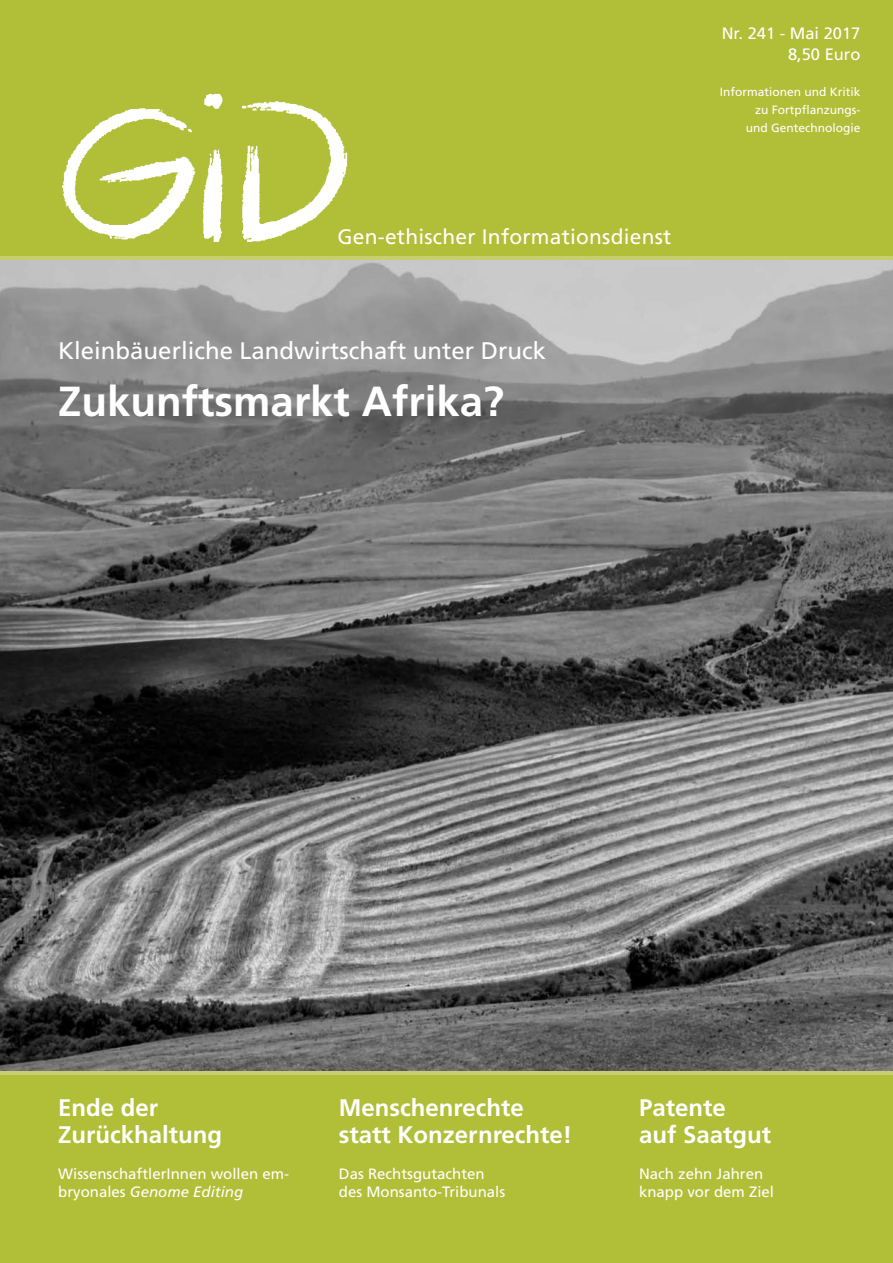
<style>
.page{position:relative;width:893px;height:1263px;background:#b1be37}
.page>*{position:absolute;margin:0;border:0;box-sizing:border-box;transform-origin:0 0}
.t1{font:700 42px "Frutiger";color:#fff}
.t2{font:700 24px/27px "Frutiger";color:#fff}
.t3{font:24px "Frutiger";color:#fff}
.t4{font:21px "Frutiger";letter-spacing:.01em;color:#fff}
.t5{font:16.5px/21px "Frutiger";color:#fff;text-align:right}
.t6{font:15px/18px "Frutiger";color:#fff}
.t7{font:12px/18px "Frutiger";color:#fff;text-align:right}
.s1{font-style:italic}
</style>
<div class="page">
<img style="left:0;top:260px;width:893px;height:810px">
<img style="left:62px;top:93px;width:286px;height:150px">
<hr style="left:0;top:256px;width:893px;height:4px;background:#c7ce70">
<svg style="left:0;top:1070px;width:893px;height:4px;background:#aeb46d"></svg>
<p class="t4" style="left:337px;top:228px;width:335px">Gen-ethischer Informationsdienst</p>
<p class="t3" style="left:58px;top:341px;width:489px">Kleinbäuerliche Landwirtschaft unter Druck</p>
<p class="t1" style="left:58px;top:384px;width:447px">Zukunftsmarkt Afrika?</p>
<p class="t5" style="left:722px;top:24px;width:140px">Nr. 241 - Mai 2017<br>8,50 Euro</p>
<p class="t7" style="left:720px;top:84px;width:142px">Informationen und Kritik zu Fortpflanzungs-<br>und Gentechnologie</p>
<p class="t2" style="left:58px;top:1096px;width:166px">Ende der<br>Zurückhaltung</p>
<p class="t6" style="left:58px;top:1165px;width:232px">WissenschaftlerInnen wollen em&shy;bryonales <span class="s1">Genome Editing</span></p>
<p class="t2" style="left:339px;top:1096px;width:235px">Menschenrechte statt Konzernrechte!</p>
<p class="t6" style="left:339px;top:1165px;width:168px">Das Rechtsgutachten des Monsanto-Tribunals</p>
<p class="t2" style="left:639px;top:1096px;width:134px">Patente<br>auf Saatgut</p>
<p class="t6" style="left:639px;top:1165px;width:137px">Nach zehn Jahren knapp vor dem Ziel</p>
</div>
